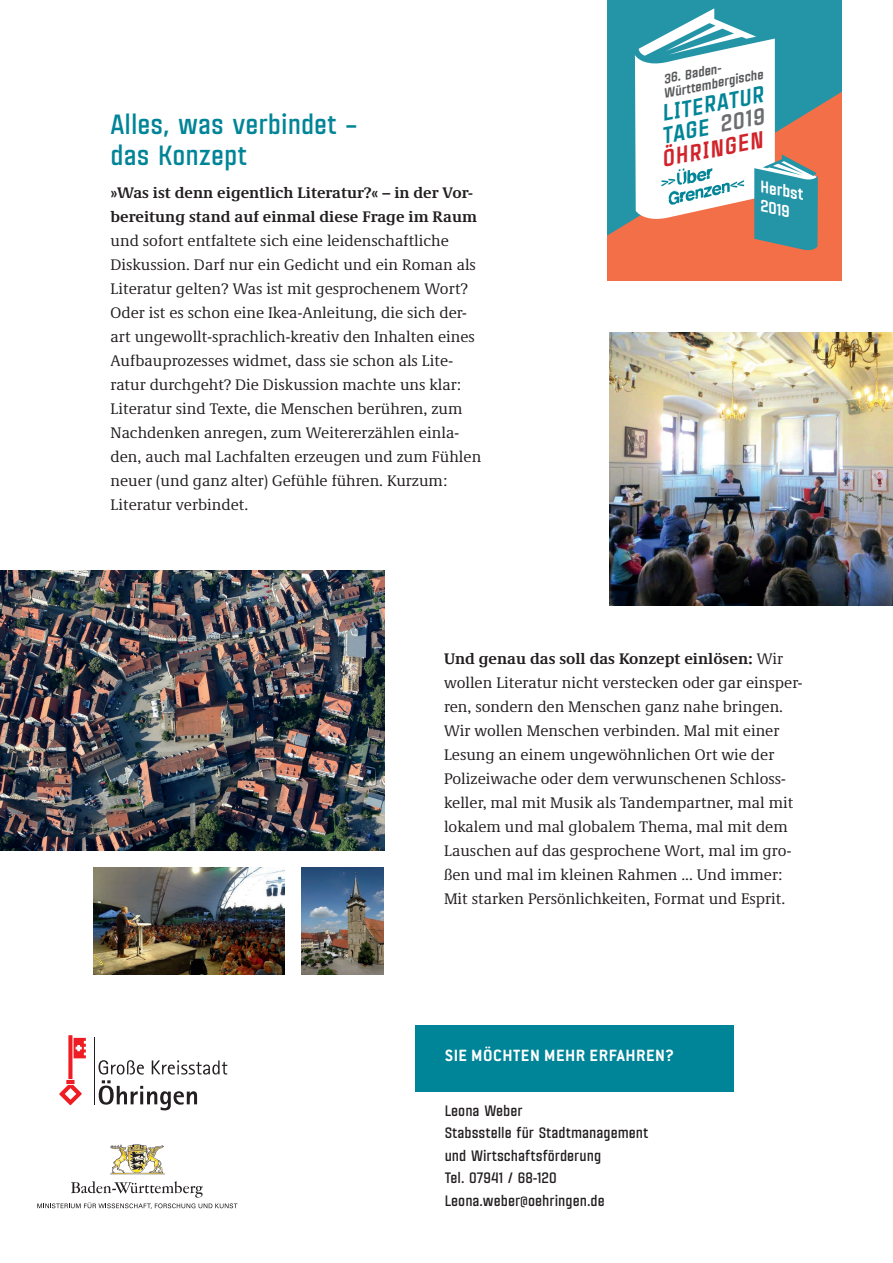
<style>
.page{position:relative;width:893px;height:1263px;background:#fff}
.page>*{position:absolute;margin:0;border:0;box-sizing:border-box;transform-origin:0 0}
.t1{font:700 27px/31.5px "Citadina";color:#008497}
.t2{font:italic 900 22.8px "Citadina";color:#d1232a}
.t3{font:italic 900 22.5px/21.8px "Citadina";color:#008497}
.t4{font:700 17.85px "Conduit ITC Std";letter-spacing:.03em;color:#fff}
.t5{font:italic 900 16.05px/19.2px "Citadina";color:#fff}
.t6{font:15.75px/24px "Demos Next Pro";color:#231f20}
.t7{font:700 15.75px/24px "Demos Next Pro";color:#231f20}
.t8{font:700 14.7px/22.5px "Citadina";color:#231f20}
.t9{font:italic 900 13.05px/14px "Citadina";color:#57585a}
.s1{color:#6c6d70}
.s2{font-weight:700}
</style>
<div class="page">
<div style="left:607px;top:0;width:235px;height:60px;background:#2494a7"></div>
<svg style="left:607px;top:60px;width:235px;height:221px;background:#ae7b66"></svg>
<svg style="left:635px;top:8px;width:183px;height:242px"></svg>
<img style="left:0;top:571px;width:384px;height:279px">
<img style="left:301px;top:867px;width:83px;height:107px">
<img style="left:94px;top:867px;width:190px;height:107px">
<img style="left:609px;top:333px;width:284px;height:272px">
<img style="left:111px;top:1145px;width:54px;height:29px">
<svg style="left:37px;top:1181px;width:200px;height:28px"></svg>
<hr style="left:94px;top:1037px;width:1px;height:67px;background:#231f20">
<svg style="left:59px;top:1035px;width:27px;height:70px"></svg>
<svg style="left:99px;top:1060px;width:128px;height:50px"></svg>
<div style="left:416px;top:1025px;width:318px;height:66px;background:#008497"></div>
<h1 class="t1" style="left:111px;top:107px;width:248px">Alles, was verbindet – das Konzept</h1>
<p class="t7" style="left:111px;top:179px;width:368px">»Was ist denn eigentlich Literatur?« – in der Vor&shy;bereitung stand auf einmal diese Frage im Raum</p>
<p class="t6" style="left:111px;top:228px;width:372px">und sofort entfaltete sich eine leidenschaftliche Diskussion. Darf nur ein Gedicht und ein Roman als Literatur gelten? Was ist mit gesprochenem Wort?<br>Oder ist es schon eine Ikea-Anleitung, die sich der&shy;art ungewollt-sprachlich-kreativ den Inhalten eines Aufbauprozesses widmet, dass sie schon als Lite&shy;ratur durchgeht? Die Diskussion machte uns klar:<br>Literatur sind Texte, die Menschen berühren, zum Nachdenken anregen, zum Weitererzählen einla&shy;den, auch mal Lachfalten erzeugen und zum Fühlen neuer (und ganz alter) Gefühle führen. Kurzum:<br>Literatur verbindet.</p>
<p class="t9" style="left:660px;top:72px;width:102px;rotate:-11deg">36. Baden-<br>Württembergische</p>
<h2 class="t2" style="left:658px;top:142px;width:104px;rotate:-11deg">ÖHRINGEN</h2>
<h3 class="t3" style="left:655px;top:103px;width:109px;rotate:-11deg">LITERATUR<br>TAGE <span class="s1">2019</span></h3>
<p class="t5" style="left:763px;top:176px;width:45px;rotate:11deg">Herbst<br>2019</p>
<p class="t6" style="left:444px;top:646px;width:360px"><span class="s2">Und genau das soll das Konzept einlösen:</span> Wir wollen Literatur nicht verstecken oder gar einsper&shy;ren, sondern den Menschen ganz nahe bringen.<br>Wir wollen Menschen verbinden. Mal mit einer Lesung an einem ungewöhnlichen Ort wie der Polizeiwache oder dem verwunschenen Schloss&shy;keller, mal mit Musik als Tandempartner, mal mit lokalem und mal globalem Thema, mal mit dem Lauschen auf das gesprochene Wort, mal im gro&shy;ßen und mal im kleinen Rahmen ... Und immer:<br>Mit starken Persönlichkeiten, Format und Esprit.</p>
<p class="t4" style="left:445px;top:1044px;width:231px">SIE MÖCHTEN MEHR ERFAHREN?</p>
<p class="t8" style="left:445px;top:1098px;width:205px">Leona Weber<br>Stabsstelle für Stadtmanagement und Wirtschaftsförderung<br>Tel. 07941 / 68-120<br>Leona.weber@oehringen.de</p>
</div>
